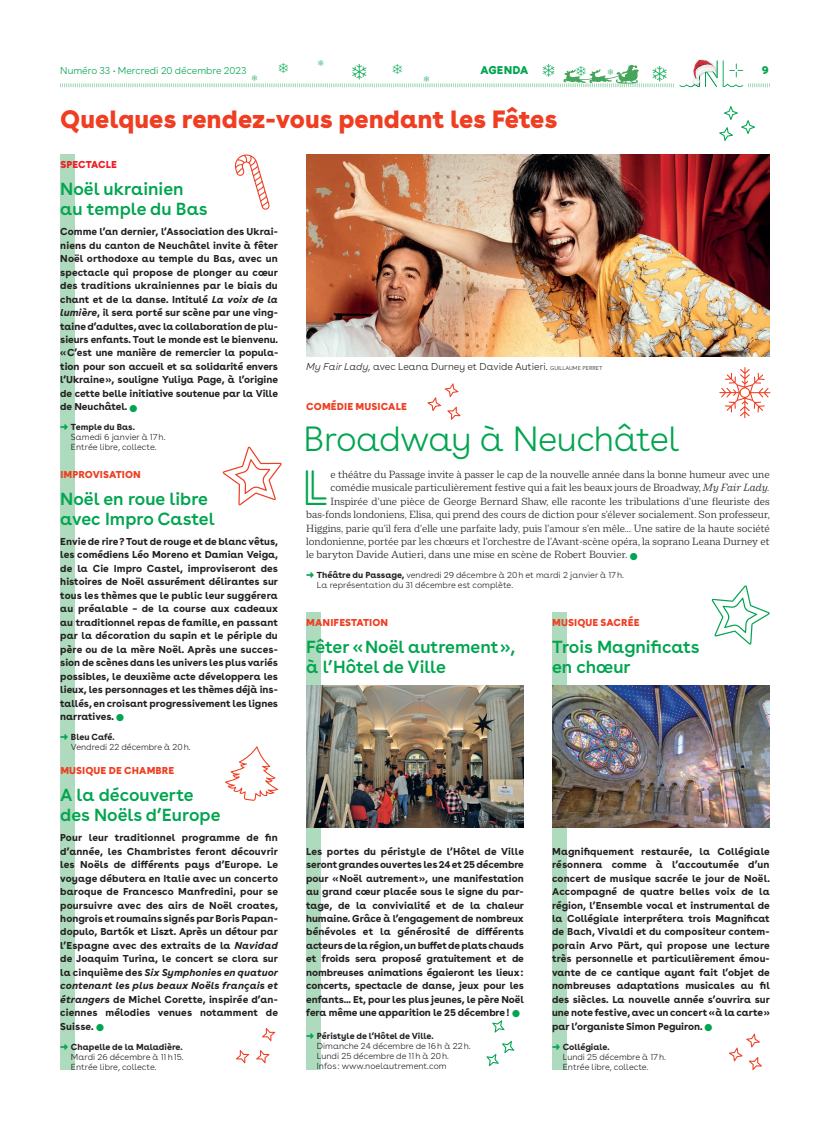
<style>
.page{position:relative;width:830px;height:1134px;background:#fff}
.page>*{position:absolute;margin:0;border:0;box-sizing:border-box;transform-origin:0 0}
.t1{font:600 49.75px "Nplus Outline";color:#00a54f}
.t2{font:300 35px "Buenos Aires";letter-spacing:-.02em;color:#00a54f}
.t3{font:900 25px "Buenos Aires";color:#ef3e22}
.t4{font:600 17.5px/20px "Buenos Aires";color:#00a54f}
.t5{font:300 11.25px "Macklin Text";color:#231f20}
.t6{font:900 11.25px "Buenos Aires";color:#00a54f}
.t7{font:700 10px/13.5px "Buenos Aires";letter-spacing:-.005em;color:#231f20;text-align:justify}
.t8{font:900 10px "Buenos Aires";letter-spacing:.01em;color:#ef3e22}
.t9{font:300 10px "Buenos Aires";color:#231f20}
.t10{font:300 10px "Buenos Aires";color:#00a54f}
.t11{font:900 10px "Buenos Aires";color:#ee1d23}
.t12{font:300 8.75px/10px "Buenos Aires";color:#231f20}
.s1{font-style:italic}
.s2{color:#00a54f}
.s3{font-weight:700}
.s4{font-size:5.62px}
</style>
<div class="page">
<div style="left:306px;top:612px;width:14px;height:458px;background:#aedabd"></div>
<div style="left:552px;top:612px;width:14px;height:458px;background:#aedabd"></div>
<img style="left:306px;top:154px;width:463px;height:202px">
<img style="left:306px;top:685px;width:217px;height:143px">
<div style="left:60px;top:154px;width:14px;height:916px;background:#aedabd"></div>
<img style="left:552px;top:685px;width:217px;height:143px">
<svg style="left:225px;top:746px;width:53px;height:55px"></svg>
<svg style="left:222px;top:447px;width:59px;height:58px"></svg>
<svg style="left:719px;top:367px;width:51px;height:51px"></svg>
<svg style="left:234px;top:154px;width:36px;height:56px"></svg>
<svg style="left:711px;top:585px;width:58px;height:60px"></svg>
<svg style="left:729px;top:1034px;width:32px;height:36px"></svg>
<svg style="left:486px;top:1041px;width:28px;height:25px"></svg>
<svg style="left:492px;top:1020px;width:12px;height:12px"></svg>
<svg style="left:427px;top:383px;width:33px;height:37px"></svg>
<svg style="left:719px;top:106px;width:35px;height:35px"></svg>
<svg style="left:236px;top:1050px;width:13px;height:13px"></svg>
<svg style="left:256px;top:1050px;width:13px;height:13px"></svg>
<svg style="left:262px;top:1028px;width:13px;height:13px"></svg>
<svg style="left:60px;top:60px;width:708px;height:27px"></svg>
<p class="t10" style="left:60px;top:62px;width:188px">Numéro 33 • Mercredi 20 décembre 2023</p>
<p class="t6" style="left:480px;top:60px;width:50px">AGENDA</p>
<p class="t6" style="left:761px;top:60px;width:8px">9</p>
<h3 class="t3" style="left:60px;top:97px;width:498px">Quelques rendez-vous pendant les Fêtes</h3>
<p class="t11" style="left:60px;top:156px;width:58px">SPECTACLE</p>
<h3 class="t4" style="left:60px;top:177px;width:149px">Noël ukrainien au temple du Bas</h3>
<p class="t7" style="left:60px;top:224px;width:219px">Comme l’an dernier, l’Association des Ukrai&shy;niens du canton de Neuchâtel invite à fêter Noël orthodoxe au temple du Bas, avec un spectacle qui propose de plonger au cœur des traditions ukrainiennes par le biais du chant et de la danse. Intitulé <span class="s1">La voix de la lumière</span>, il sera porté sur scène par une ving&shy;taine d’adultes, avec la collaboration de plu&shy;sieurs enfants. Tout le monde est le bienvenu. « C’est une manière de remercier la popula&shy;tion pour son accueil et sa solidarité envers l’Ukraine », souligne Yuliya Page, à l’origine de cette belle initiative soutenue par la Ville de Neuchâtel.</p>
<p class="t12" style="left:71px;top:422px;width:96px;text-indent:-11px"><span class="s2">➜</span> <span class="s3">Temple du Bas.<br></span>Samedi 6 janvier à 17 h.<br>Entrée libre, collecte.</p>
<p class="t8" style="left:60px;top:465px;width:82px">IMPROVISATION</p>
<h3 class="t4" style="left:60px;top:487px;width:156px">Noël en roue libre avec Impro Castel</h3>
<p class="t7" style="left:60px;top:534px;width:219px">Envie de rire ? Tout de rouge et de blanc vêtus, les comédiens Léo Moreno et Damian Veiga, de la Cie Impro Castel, improviseront des histoires de Noël assurément délirantes sur tous les thèmes que le public leur suggérera au préalable – de la course aux cadeaux au traditionnel repas de famille, en passant par la décoration du sapin et le périple du père ou de la mère Noël. Après une succes&shy;sion de scènes dans les univers les plus variés possibles, le deuxième acte développera les lieux, les personnages et les thèmes déjà ins&shy;tallés, en croisant progressivement les lignes narratives.</p>
<p class="t12" style="left:71px;top:731px;width:121px;text-indent:-11px"><span class="s2">➜</span> <span class="s3">Bleu Café.<br></span>Vendredi 22 décembre à 20 h.</p>
<p class="t8" style="left:60px;top:761px;width:115px">MUSIQUE DE CHAMBRE</p>
<h3 class="t4" style="left:60px;top:783px;width:162px">A la découverte des Noëls d’Europe</h3>
<p class="t7" style="left:60px;top:830px;width:219px">Pour leur traditionnel programme de fin d’année, les Chambristes feront découvrir les Noëls de différents pays d’Europe. Le voyage débutera en Italie avec un concerto baroque de Francesco Manfredini, pour se poursuivre avec des airs de Noël croates, hongrois et roumains signés par Boris Papan&shy;dopulo, Bartók et Liszt. Après un détour par l’Espagne avec des extraits de la <span class="s1">Navidad </span>de Joaquim Turina, le concert se clora sur la cinquième des <span class="s1">Six Symphonies en quatuor contenant les plus beaux Noëls français et étrangers</span> de Michel Corette, inspirée d’an&shy;ciennes mélodies venues notamment de Suisse.</p>
<p class="t12" style="left:71px;top:1041px;width:114px;text-align:justify;text-indent:-11px"><span class="s2">➜</span> <span class="s3">Chapelle de la Maladière.<br></span>Mardi 26 décembre à 11 h 15.<br>Entrée libre, collecte.</p>
<p class="t9" style="left:306px;top:359px;width:298px"><span class="s1">My Fair Lady,</span> avec Leana Durney et Davide Autieri. <span class="s4">GUILLAUME PERRET</span></p>
<p class="t8" style="left:306px;top:398px;width:102px">COMÉDIE MUSICALE</p>
<h2 class="t2" style="left:303px;top:411px;width:377px">Broadway à Neuchâtel</h2>
<h1 class="t1" style="left:302px;top:456px;width:27px">L</h1>
<p class="t5" style="left:330px;top:468px;width:440px">e théâtre du Passage invite à passer le cap de la nouvelle année dans la bonne humeur avec une</p>
<p class="t5" style="left:330px;top:481px;width:440px">comédie musicale particulièrement festive qui a fait les beaux jours de Broadway, <span class="s1">My Fair Lady.</span></p>
<p class="t5" style="left:330px;top:494px;width:440px">Inspirée d’une pièce de George Bernard Shaw, elle raconte les tribulations d’une fleuriste des</p>
<p class="t5" style="left:306px;top:508px;width:464px">bas-fonds londoniens, Elisa, qui prend des cours de diction pour s’élever socialement. Son professeur,</p>
<p class="t5" style="left:306px;top:521px;width:465px">Higgins, parie qu’il fera d’elle une parfaite lady, puis l’amour s’en mêle… Une satire de la haute société</p>
<p class="t5" style="left:306px;top:535px;width:465px">londonienne, portée par les chœurs et l’orchestre de l’Avant-scène opéra, la soprano Leana Durney et</p>
<p class="t5" style="left:306px;top:548px;width:322px">le baryton Davide Autieri, dans une mise en scène de Robert Bouvier.</p>
<p class="t12" style="left:317px;top:570px;width:308px;text-indent:-11px"><span class="s2">➜</span> <span class="s3">Théâtre du Passage,</span> vendredi 29 décembre à 20 h et mardi 2 janvier à 17 h.<br>La représentation du 31 décembre est complète.</p>
<p class="t8" style="left:306px;top:613px;width:83px">MANIFESTATION</p>
<h3 class="t4" style="left:306px;top:635px;width:210px">Fêter « Noël autrement », à l’Hôtel de Ville</h3>
<p class="t8" style="left:552px;top:613px;width:89px">MUSIQUE SACRÉE</p>
<h3 class="t4" style="left:552px;top:635px;width:149px">Trois Magnificats en chœur</h3>
<p class="t7" style="left:306px;top:843px;width:219px">Les portes du péristyle de l’Hôtel de Ville seront grandes ouvertes les 24 et 25 décembre pour « Noël autrement », une manifestation au grand cœur placée sous le signe du par&shy;tage, de la convivialité et de la chaleur humaine. Grâce à l’engagement de nombreux bénévoles et la générosité de différents acteurs de la région, un buffet de plats chauds et froids sera proposé gratuitement et de nombreuses animations égaieront les lieux : concerts, spectacle de danse, jeux pour les enfants... Et, pour les plus jeunes, le père Noël fera même une apparition le 25 décembre !</p>
<p class="t12" style="left:317px;top:1030px;width:155px;text-indent:-11px"><span class="s2">➜</span> <span class="s3">Péristyle de l’Hôtel de Ville.<br></span>Dimanche 24 décembre de 16 h à 22 h.<br>Lundi 25 décembre de 11 h à 20 h.<br>Infos : www.noelautrement.com</p>
<p class="t7" style="left:552px;top:843px;width:219px">Magnifiquement restaurée, la Collégiale résonnera comme à l’accoutumée d’un concert de musique sacrée le jour de Noël.<br>Accompagné de quatre belles voix de la région, l’Ensemble vocal et instrumental de la Collégiale interprétera trois Magnificat de Bach, Vivaldi et du compositeur contem&shy;porain Arvo Pärt, qui propose une lecture très personnelle et particulièrement émou&shy;vante de ce cantique ayant fait l’objet de nombreuses adaptations musicales au fil des siècles. La nouvelle année s’ouvrira sur une note festive, avec un concert « à la carte » par l’organiste Simon Peguiron.</p>
<p class="t12" style="left:562px;top:1041px;width:105px;text-indent:-11px"><span class="s2">➜</span> <span class="s3">Collégiale.<br></span>Lundi 25 décembre à 17 h.<br>Entrée libre, collecte.</p>
</div>
